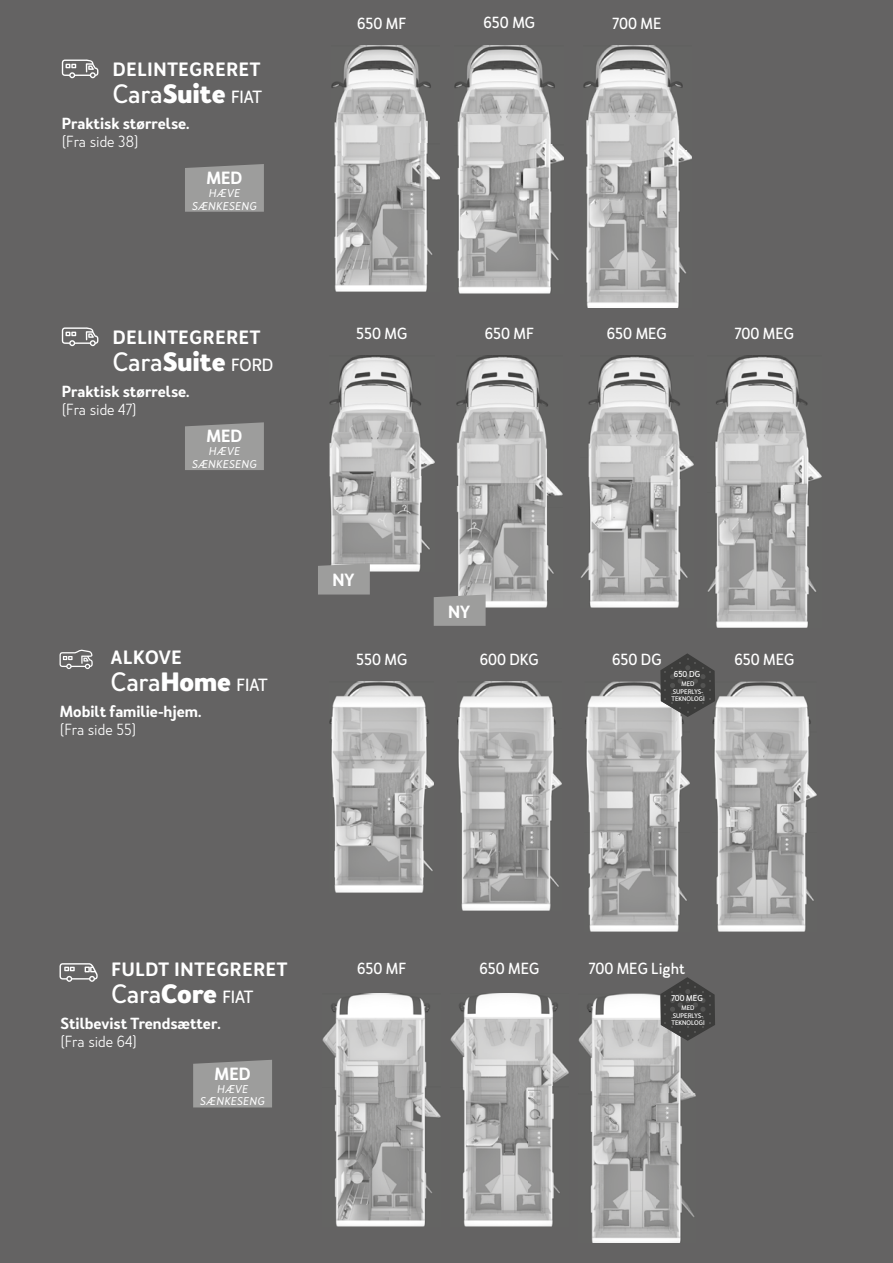
<style>
.page{position:relative;width:893px;height:1263px;background:#646363}
.page>*{position:absolute;margin:0;border:0;box-sizing:border-box;transform-origin:0 0}
.t1{font:700 24.75px "Merlo Neue";color:#fff}
.t2{font:500 24.75px "Merlo Neue";color:#fff}
.t3{font:600 18px "Merlo Neue";letter-spacing:.04em;color:#fff}
.t4{font:600 16.5px "Merlo Neue";color:#fff}
.t5{font:500 15px "Merlo Neue";color:#fff}
.t6{font:600 15px "Merlo Neue";color:#fff}
.t7{font:300 15px "Merlo Neue";color:#fff}
.t8{font:italic 10.5px/12.6px "Merlo Neue";letter-spacing:.03em;color:#fff;text-align:center;scale:1.07 1}
.t9{font:500 7.95px "Merlo Neue";color:#fff}
.t10{font:500 6.15px/7.5px "Merlo Neue";color:#fff;text-align:center}
.s1{font-weight:500}
.s2{font-weight:500;font-size:16.5px}
.s3{font-weight:700}
.s4{font-size:16.5px}
</style>
<div class="page">
<svg style="left:60px;top:649px;width:33px;height:20px"></svg>
<img style="left:330px;top:682px;width:104px;height:210px">
<img style="left:585px;top:682px;width:104px;height:249px">
<img style="left:457px;top:682px;width:104px;height:228px">
<img style="left:712px;top:682px;width:105px;height:249px">
<svg style="left:660px;top:653px;width:55px;height:64px"></svg>
<img style="left:329px;top:356px;width:105px;height:215px">
<img style="left:580px;top:356px;width:113px;height:251px">
<img style="left:456px;top:356px;width:106px;height:251px">
<img style="left:708px;top:356px;width:113px;height:271px">
<svg style="left:318px;top:563px;width:52px;height:31px"></svg>
<svg style="left:434px;top:594px;width:52px;height:32px"></svg>
<svg style="left:60px;top:963px;width:38px;height:19px"></svg>
<svg style="left:62px;top:59px;width:36px;height:19px"></svg>
<svg style="left:62px;top:327px;width:36px;height:19px"></svg>
<img style="left:584px;top:46px;width:108px;height:262px">
<img style="left:332px;top:46px;width:108px;height:245px">
<img style="left:455px;top:45px;width:109px;height:248px">
<div style="left:193px;top:1060px;width:79px;height:47px;background:#9d9d9c"></div>
<div style="left:185px;top:422px;width:79px;height:48px;background:#9d9d9c"></div>
<div style="left:185px;top:164px;width:79px;height:48px;background:#9d9d9c"></div>
<img style="left:323px;top:994px;width:118px;height:233px">
<img style="left:450px;top:993px;width:118px;height:233px">
<img style="left:578px;top:994px;width:117px;height:249px">
<svg style="left:660px;top:977px;width:55px;height:64px"></svg>
<p class="t3" style="left:113px;top:58px;width:149px">DELINTEGRERET</p>
<h1 class="t1" style="left:113px;top:77px;width:151px"><span class="s1">Cara</span>Suite <span class="s2">FIAT</span></h1>
<p class="t6" style="left:62px;top:114px;width:129px">Praktisk størrelse.</p>
<p class="t7" style="left:62px;top:133px;width:78px">(Fra side 38)</p>
<p class="t4" style="left:206px;top:167px;width:37px">MED</p>
<p class="t8" style="left:192px;top:187px;width:62px">HÆVE<br>SÆNKESENG</p>
<p class="t3" style="left:113px;top:325px;width:149px">DELINTEGRERET</p>
<h1 class="t1" style="left:113px;top:345px;width:162px"><span class="s1">Cara</span>Suite <span class="s2">FORD</span></h1>
<p class="t6" style="left:62px;top:382px;width:129px">Praktisk størrelse.</p>
<p class="t7" style="left:62px;top:400px;width:76px">(Fra side 47)</p>
<p class="t4" style="left:206px;top:425px;width:37px">MED</p>
<p class="t8" style="left:192px;top:445px;width:62px">HÆVE<br>SÆNKESENG</p>
<p class="t3" style="left:111px;top:646px;width:72px">ALKOVE</p>
<h1 class="t2" style="left:111px;top:666px;width:158px">Cara<span class="s3">Home</span> <span class="s4">FIAT</span></h1>
<p class="t6" style="left:60px;top:702px;width:143px">Mobilt familie-hjem.</p>
<p class="t7" style="left:60px;top:721px;width:78px">(Fra side 55)</p>
<p class="t5" style="left:357px;top:14px;width:51px">650 MF</p>
<p class="t5" style="left:484px;top:13px;width:53px">650 MG</p>
<p class="t5" style="left:612px;top:14px;width:51px">700 ME</p>
<p class="t5" style="left:356px;top:324px;width:53px">550 MG</p>
<p class="t5" style="left:485px;top:324px;width:51px">650 MF</p>
<p class="t5" style="left:607px;top:324px;width:61px">650 MEG</p>
<p class="t5" style="left:735px;top:324px;width:61px">700 MEG</p>
<p class="t4" style="left:332px;top:569px;width:24px">NY</p>
<p class="t4" style="left:448px;top:600px;width:24px">NY</p>
<p class="t5" style="left:356px;top:650px;width:53px">550 MG</p>
<p class="t5" style="left:480px;top:650px;width:60px">600 DKG</p>
<p class="t5" style="left:612px;top:650px;width:51px">650 DG</p>
<p class="t5" style="left:734px;top:650px;width:61px">650 MEG</p>
<p class="t10" style="left:671px;top:680px;width:35px">MED<br>SUPERLYS-<br>TEKNOLOGI</p>
<p class="t9" style="left:674px;top:669px;width:28px">650 DG</p>
<p class="t3" style="left:111px;top:957px;width:178px">FULDT INTEGRERET</p>
<h1 class="t2" style="left:111px;top:978px;width:143px">Cara<span class="s3">Core</span> <span class="s4">FIAT</span></h1>
<p class="t6" style="left:60px;top:1014px;width:162px">Stilbevist Trendsætter.</p>
<p class="t7" style="left:60px;top:1032px;width:78px">(Fra side 64)</p>
<p class="t4" style="left:215px;top:1062px;width:37px">MED</p>
<p class="t8" style="left:200px;top:1083px;width:62px">HÆVE<br>SÆNKESENG</p>
<p class="t5" style="left:357px;top:959px;width:51px">650 MF</p>
<p class="t5" style="left:479px;top:959px;width:61px">650 MEG</p>
<p class="t5" style="left:589px;top:959px;width:98px">700 MEG Light</p>
<p class="t10" style="left:671px;top:1004px;width:35px">MED<br>SUPERLYS-<br>TEKNOLOGI</p>
<p class="t9" style="left:671px;top:993px;width:33px">700 MEG</p>
</div>
